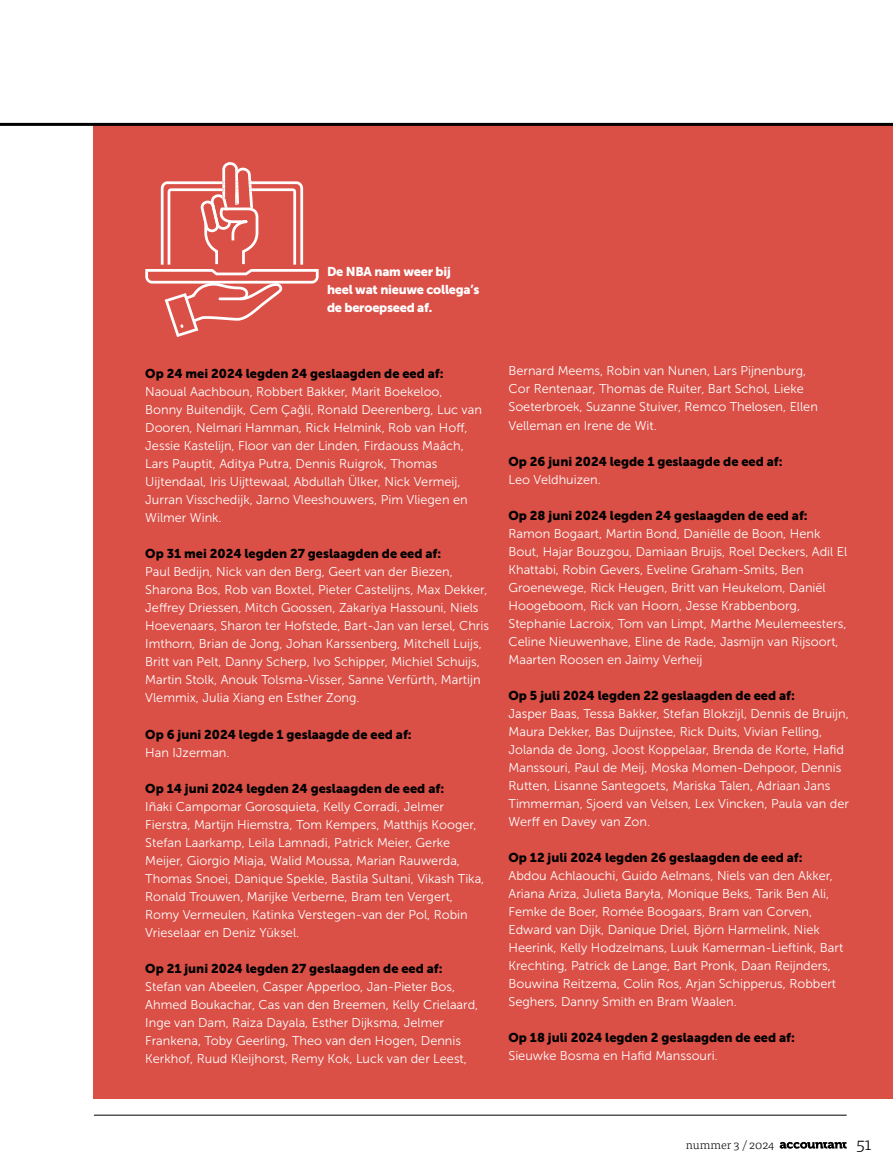
<style>
.page{position:relative;width:893px;height:1170px;background:#fff}
.page>*{position:absolute;margin:0;border:0;box-sizing:border-box;transform-origin:0 0}
.t1{font:300 18px "Tisa Pro";color:#000}
.t2{font:12.75px/18px "Museo Sans 300";color:#fff}
.t3{font:12.75px "Museo Sans 900";color:#000}
.t4{font:12.75px/18px "Museo Sans 900";letter-spacing:-.02em;color:#fff}
.t5{font:300 12px "Tisa Pro";color:#000}
</style>
<div class="page">
<div style="left:94px;top:125px;width:799px;height:973px;background:#da4f46"></div>
<svg style="left:145px;top:162px;width:174px;height:175px"></svg>
<hr style="left:0;top:123px;width:893px;height:3px;background:#000">
<hr style="left:94px;top:1114px;width:753px;height:1px;background:#000">
<svg style="left:780px;top:1141px;width:67px;height:7px"></svg>
<p class="t4" style="left:327px;top:262px;width:154px">De NBA nam weer bij heel wat nieuwe collega’s de beroepseed af.</p>
<p class="t3" style="left:145px;top:366px;width:300px">Op 24 mei 2024 legden 24 geslaagden de eed af:</p>
<p class="t2" style="left:145px;top:383px;width:338px">Naoual Aachboun, Robbert Bakker, Marit Boekeloo, Bonny Buitendijk, Cem Çağli, Ronald Deerenberg, Luc van Dooren, Nelmari Hamman, Rick Helmink, Rob van Hoff, Jessie Kastelijn, Floor van der Linden, Firdaouss Maâch, Lars Pauptit, Aditya Putra, Dennis Ruigrok, Thomas Uijtendaal, Iris Uijttewaal, Abdullah Ülker, Nick Vermeij, Jurran Visschedijk, Jarno Vleeshouwers, Pim Vliegen en Wilmer Wink.</p>
<p class="t3" style="left:145px;top:546px;width:298px">Op 31 mei 2024 legden 27 geslaagden de eed af:</p>
<p class="t2" style="left:145px;top:563px;width:345px">Paul Bedijn, Nick van den Berg, Geert van der Biezen, Sharona Bos, Rob van Boxtel, Pieter Castelijns, Max Dekker, Jeffrey Driessen, Mitch Goossen, Zakariya Hassouni, Niels Hoevenaars, Sharon ter Hofstede, Bart-Jan van Iersel, Chris Imthorn, Brian de Jong, Johan Karssenberg, Mitchell Luijs, Britt van Pelt, Danny Scherp, Ivo Schipper, Michiel Schuijs, Martin Stolk, Anouk Tolsma-Visser, Sanne Verfürth, Martijn Vlemmix, Julia Xiang en Esther Zong.</p>
<p class="t3" style="left:145px;top:726px;width:268px">Op 6 juni 2024 legde 1 geslaagde de eed af:</p>
<p class="t2" style="left:145px;top:743px;width:86px">Han IJzerman.</p>
<p class="t3" style="left:145px;top:780px;width:300px">Op 14 juni 2024 legden 24 geslaagden de eed af:</p>
<p class="t2" style="left:145px;top:797px;width:341px">Iñaki Campomar Gorosquieta, Kelly Corradi, Jelmer Fierstra, Martijn Hiemstra, Tom Kempers, Matthijs Kooger, Stefan Laarkamp, Leila Lamnadi, Patrick Meier, Gerke Meijer, Giorgio Miaja, Walid Moussa, Marian Rauwerda, Thomas Snoei, Danique Spekle, Bastila Sultani, Vikash Tika, Ronald Trouwen, Marijke Verberne, Bram ten Vergert, Romy Vermeulen, Katinka Verstegen-van der Pol, Robin Vrieselaar en Deniz Yüksel.</p>
<p class="t3" style="left:145px;top:960px;width:299px">Op 21 juni 2024 legden 27 geslaagden de eed af:</p>
<p class="t2" style="left:145px;top:977px;width:335px">Stefan van Abeelen, Casper Apperloo, Jan-Pieter Bos, Ahmed Boukachar, Cas van den Breemen, Kelly Crielaard, Inge van Dam, Raiza Dayala, Esther Dijksma, Jelmer Frankena, Toby Geerling, Theo van den Hogen, Dennis Kerkhof, Ruud Kleijhorst, Remy Kok, Luck van der Leest,</p>
<p class="t2" style="left:508px;top:362px;width:311px">Bernard Meems, Robin van Nunen, Lars Pijnenburg, Cor Rentenaar, Thomas de Ruiter, Bart Schol, Lieke Soeterbroek, Suzanne Stuiver, Remco Thelosen, Ellen Velleman en Irene de Wit.</p>
<p class="t3" style="left:508px;top:454px;width:276px">Op 26 juni 2024 legde 1 geslaagde de eed af:</p>
<p class="t2" style="left:508px;top:470px;width:94px">Leo Veldhuizen.</p>
<p class="t3" style="left:508px;top:508px;width:301px">Op 28 juni 2024 legden 24 geslaagden de eed af:</p>
<p class="t2" style="left:508px;top:524px;width:340px">Ramon Bogaart, Martin Bond, Daniëlle de Boon, Henk Bout, Hajar Bouzgou, Damiaan Bruijs, Roel Deckers, Adil El Khattabi, Robin Gevers, Eveline Graham-Smits, Ben Groenewege, Rick Heugen, Britt van Heukelom, Daniël Hoogeboom, Rick van Hoorn, Jesse Krabbenborg, Stephanie Lacroix, Tom van Limpt, Marthe Meulemeesters, Celine Nieuwenhave, Eline de Rade, Jasmijn van Rijsoort, Maarten Roosen en Jaimy Verheij</p>
<p class="t3" style="left:508px;top:688px;width:288px">Op 5 juli 2024 legden 22 geslaagden de eed af:</p>
<p class="t2" style="left:508px;top:704px;width:342px">Jasper Baas, Tessa Bakker, Stefan Blokzijl, Dennis de Bruijn, Maura Dekker, Bas Duijnstee, Rick Duits, Vivian Felling, Jolanda de Jong, Joost Koppelaar, Brenda de Korte, Hafid Manssouri, Paul de Meij, Moska Momen-Dehpoor, Dennis Rutten, Lisanne Santegoets, Mariska Talen, Adriaan Jans Timmerman, Sjoerd van Velsen, Lex Vincken, Paula van der Werff en Davey van Zon.</p>
<p class="t3" style="left:508px;top:850px;width:296px">Op 12 juli 2024 legden 26 geslaagden de eed af:</p>
<p class="t2" style="left:508px;top:866px;width:336px">Abdou Achlaouchi, Guido Aelmans, Niels van den Akker, Ariana Ariza, Julieta Baryła, Monique Beks, Tarik Ben Ali, Femke de Boer, Romée Boogaars, Bram van Corven, Edward van Dijk, Danique Driel, Björn Harmelink, Niek Heerink, Kelly Hodzelmans, Luuk Kamerman-Lieftink, Bart Krechting, Patrick de Lange, Bart Pronk, Daan Reijnders, Bouwina Reitzema, Colin Ros, Arjan Schipperus, Robbert Seghers, Danny Smith en Bram Waalen.</p>
<p class="t3" style="left:508px;top:1030px;width:288px">Op 18 juli 2024 legden 2 geslaagden de eed af:</p>
<p class="t2" style="left:508px;top:1046px;width:211px">Sieuwke Bosma en Hafid Manssouri.</p>
<p class="t5" style="left:686px;top:1135px;width:90px">nummer 3 / 2024</p>
<h1 class="t1" style="left:856px;top:1130px;width:17px">51</h1>
</div>
